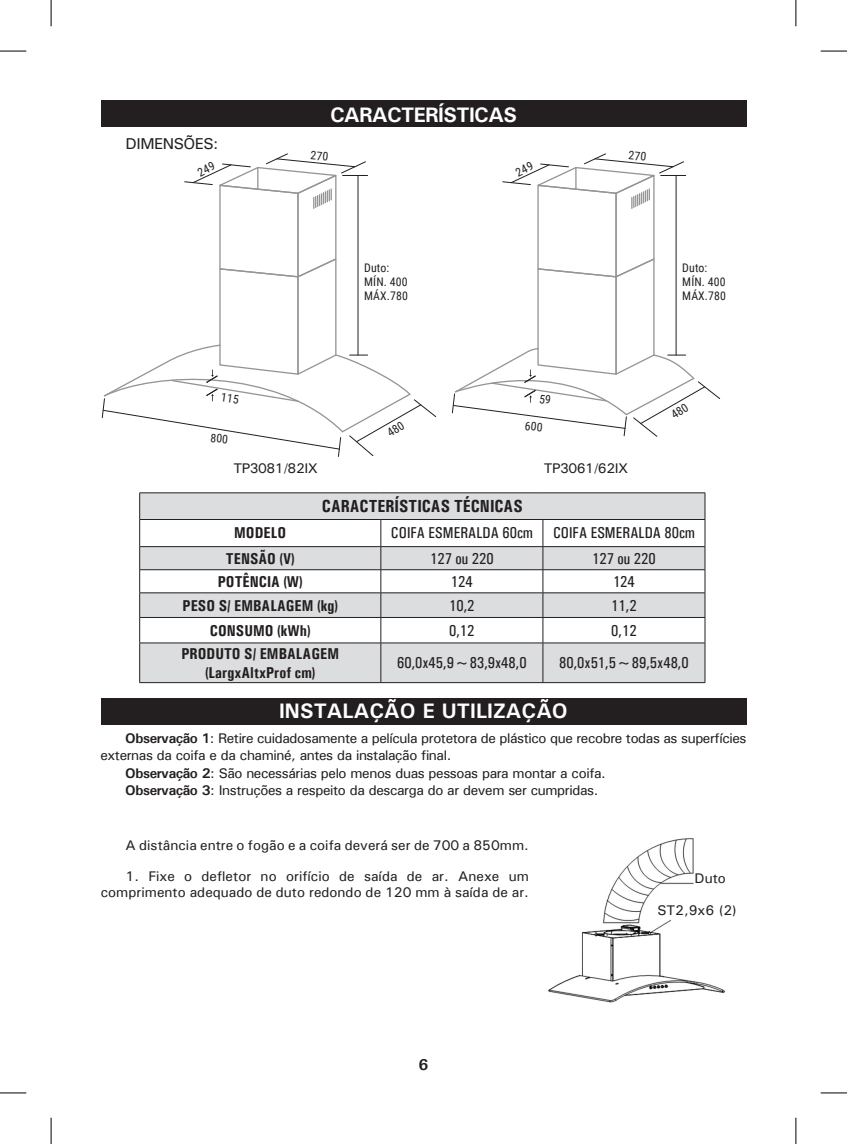
<style>
.page{position:relative;width:847px;height:1144px;background:#fff}
.page>*{position:absolute;margin:0;border:0;box-sizing:border-box;transform-origin:0 0}
.t1{font:700 21px "Univers";color:#fff}
.t2{font:700 21px "Univers";letter-spacing:-.03em;color:#fff}
.t3{font:700 17.5px "Univers Condensed";color:#231f20}
.t4{font:15.75px "Univers Condensed";color:#231f20}
.t5{font:700 15.75px "Univers Condensed";color:#231f20}
.t6{font:15.75px "Univers";letter-spacing:-.03em;color:#231f20}
.t7{font:700 15.75px "Univers";color:#231f20}
.t8{font:14px/17.5px "Univers";letter-spacing:-.03em;color:#231f20}
.t9{font:14px/15.8px "Univers";color:#231f20;text-align:right}
.t10{font:11.9px/14.2px "Roboto Condensed";letter-spacing:.01em;color:#231f20}
.s1{font-weight:700}
</style>
<div class="page">
<div style="left:101px;top:101px;width:645px;height:26px;background:#231f20"></div>
<svg style="left:140px;top:493px;width:564px;height:189px;fill:#dcdddf"></svg>
<svg style="left:139px;top:493px;width:1px;height:150px"></svg>
<hr style="left:139px;top:643px;width:1px;height:39px;background:#231f20">
<hr style="left:139px;top:492px;width:241px;height:1px;background:#231f20">
<hr style="left:380px;top:492px;width:162px;height:1px;background:#231f20">
<hr style="left:542px;top:492px;width:163px;height:1px;background:#231f20">
<hr style="left:139px;top:519px;width:241px;height:1px;background:#231f20">
<hr style="left:139px;top:546px;width:241px;height:1px;background:#231f20">
<hr style="left:139px;top:569px;width:241px;height:1px;background:#231f20">
<hr style="left:139px;top:592px;width:241px;height:1px;background:#231f20">
<hr style="left:139px;top:617px;width:241px;height:1px;background:#231f20">
<hr style="left:139px;top:643px;width:241px;height:1px;background:#231f20">
<hr style="left:139px;top:682px;width:241px;height:1px;background:#231f20">
<svg style="left:380px;top:520px;width:1px;height:123px"></svg>
<svg style="left:542px;top:520px;width:1px;height:123px"></svg>
<hr style="left:380px;top:643px;width:1px;height:39px;background:#231f20">
<hr style="left:542px;top:643px;width:1px;height:39px;background:#231f20">
<svg style="left:704px;top:493px;width:1px;height:150px"></svg>
<hr style="left:704px;top:643px;width:1px;height:39px;background:#231f20">
<hr style="left:380px;top:519px;width:162px;height:1px;background:#231f20">
<hr style="left:542px;top:519px;width:163px;height:1px;background:#231f20">
<hr style="left:380px;top:546px;width:162px;height:1px;background:#231f20">
<hr style="left:542px;top:546px;width:163px;height:1px;background:#231f20">
<hr style="left:380px;top:569px;width:162px;height:1px;background:#231f20">
<hr style="left:542px;top:569px;width:163px;height:1px;background:#231f20">
<hr style="left:380px;top:592px;width:162px;height:1px;background:#231f20">
<hr style="left:542px;top:592px;width:163px;height:1px;background:#231f20">
<hr style="left:380px;top:617px;width:162px;height:1px;background:#231f20">
<hr style="left:542px;top:617px;width:163px;height:1px;background:#231f20">
<hr style="left:380px;top:643px;width:162px;height:1px;background:#231f20">
<hr style="left:542px;top:643px;width:163px;height:1px;background:#231f20">
<hr style="left:380px;top:682px;width:162px;height:1px;background:#231f20">
<hr style="left:542px;top:682px;width:163px;height:1px;background:#231f20">
<div style="left:101px;top:698px;width:645px;height:27px;background:#231f20"></div>
<img style="left:548px;top:838px;width:177px;height:165px">
<svg style="left:0;top:51px;width:26px;height:1px"></svg>
<svg style="left:820px;top:51px;width:26px;height:1px"></svg>
<svg style="left:0;top:1092px;width:26px;height:1px"></svg>
<svg style="left:820px;top:1092px;width:26px;height:1px"></svg>
<svg style="left:51px;top:0;width:1px;height:26px"></svg>
<svg style="left:51px;top:1118px;width:1px;height:26px"></svg>
<svg style="left:795px;top:0;width:1px;height:26px"></svg>
<svg style="left:795px;top:1118px;width:1px;height:26px"></svg>
<svg style="left:101px;top:153px;width:335px;height:304px"></svg>
<svg style="left:451px;top:153px;width:269px;height:284px"></svg>
<p class="t6" style="left:125px;top:134px;width:94px">DIMENSÕES:</p>
<p class="t2" style="left:330px;top:102px;width:188px">CARACTERÍSTICAS</p>
<p class="t10" style="left:364px;top:260px;width:45px">Duto:<br>MÍN. 400<br>MÁX.780</p>
<p class="t10" style="left:682px;top:260px;width:45px">Duto:<br>MÍN. 400<br>MÁX.780</p>
<p class="t8" style="left:233px;top:459px;width:86px">TP3081/82IX</p>
<p class="t8" style="left:543px;top:459px;width:86px">TP3061/62IX</p>
<p class="t3" style="left:322px;top:496px;width:202px">CARACTERÍSTICAS TÉCNICAS</p>
<p class="t5" style="left:234px;top:524px;width:53px">MODELO</p>
<p class="t4" style="left:391px;top:524px;width:143px">COIFA ESMERALDA 60cm</p>
<p class="t4" style="left:553px;top:524px;width:143px">COIFA ESMERALDA 80cm</p>
<p class="t5" style="left:226px;top:549px;width:70px">TENSÃO (V)</p>
<p class="t4" style="left:430px;top:549px;width:65px">127 ou 220</p>
<p class="t4" style="left:592px;top:549px;width:65px">127 ou 220</p>
<p class="t5" style="left:218px;top:572px;width:86px">POTÊNCIA (W)</p>
<p class="t4" style="left:451px;top:572px;width:23px">124</p>
<p class="t4" style="left:612px;top:572px;width:23px">124</p>
<p class="t5" style="left:182px;top:596px;width:157px">PESO S/ EMBALAGEM (kg)</p>
<p class="t4" style="left:449px;top:596px;width:27px">10,2</p>
<p class="t4" style="left:611px;top:596px;width:27px">11,2</p>
<p class="t5" style="left:210px;top:621px;width:102px">CONSUMO (kWh)</p>
<p class="t4" style="left:449px;top:621px;width:27px">0,12</p>
<p class="t4" style="left:611px;top:621px;width:27px">0,12</p>
<p class="t5" style="left:181px;top:644px;width:159px">PRODUTO S/ EMBALAGEM</p>
<p class="t5" style="left:205px;top:663px;width:112px">(LargxAltxProf cm)</p>
<p class="t4" style="left:397px;top:653px;width:131px">60,0x45,9~83,9x48,0</p>
<p class="t4" style="left:559px;top:653px;width:131px">80,0x51,5~89,5x48,0</p>
<p class="t1" style="left:279px;top:698px;width:290px">INSTALAÇÃO E UTILIZAÇÃO</p>
<p class="t8" style="left:100px;top:729px;width:647px;text-indent:25px"><span class="s1">Observação 1</span>: Retire cuidadosamente a película protetora de plástico que recobre todas as superfícies externas da coifa e da chaminé, antes da instalação final.</p>
<p class="t8" style="left:125px;top:764px;width:482px"><span class="s1">Observação 2</span>: São necessárias pelo menos duas pessoas para montar a coifa.</p>
<p class="t8" style="left:125px;top:782px;width:474px"><span class="s1">Observação 3</span>: Instruções a respeito da descarga do ar devem ser cumpridas.</p>
<p class="t9" style="left:125px;top:836px;width:404px">A distância entre o fogão e a coifa deverá ser de 700 a 850mm.</p>
<p class="t9" style="left:101px;top:868px;width:429px">1. Fixe o defletor no orifício de saída de ar. Anexe um comprimento adequado de duto redondo de 120 mm à saída de ar.</p>
<p class="t7" style="left:418px;top:1055px;width:11px">6</p>
<p class="t8" style="left:694px;top:869px;width:33px">Duto</p>
<p class="t8" style="left:657px;top:901px;width:81px">ST2,9x6 (2)</p>
</div>
